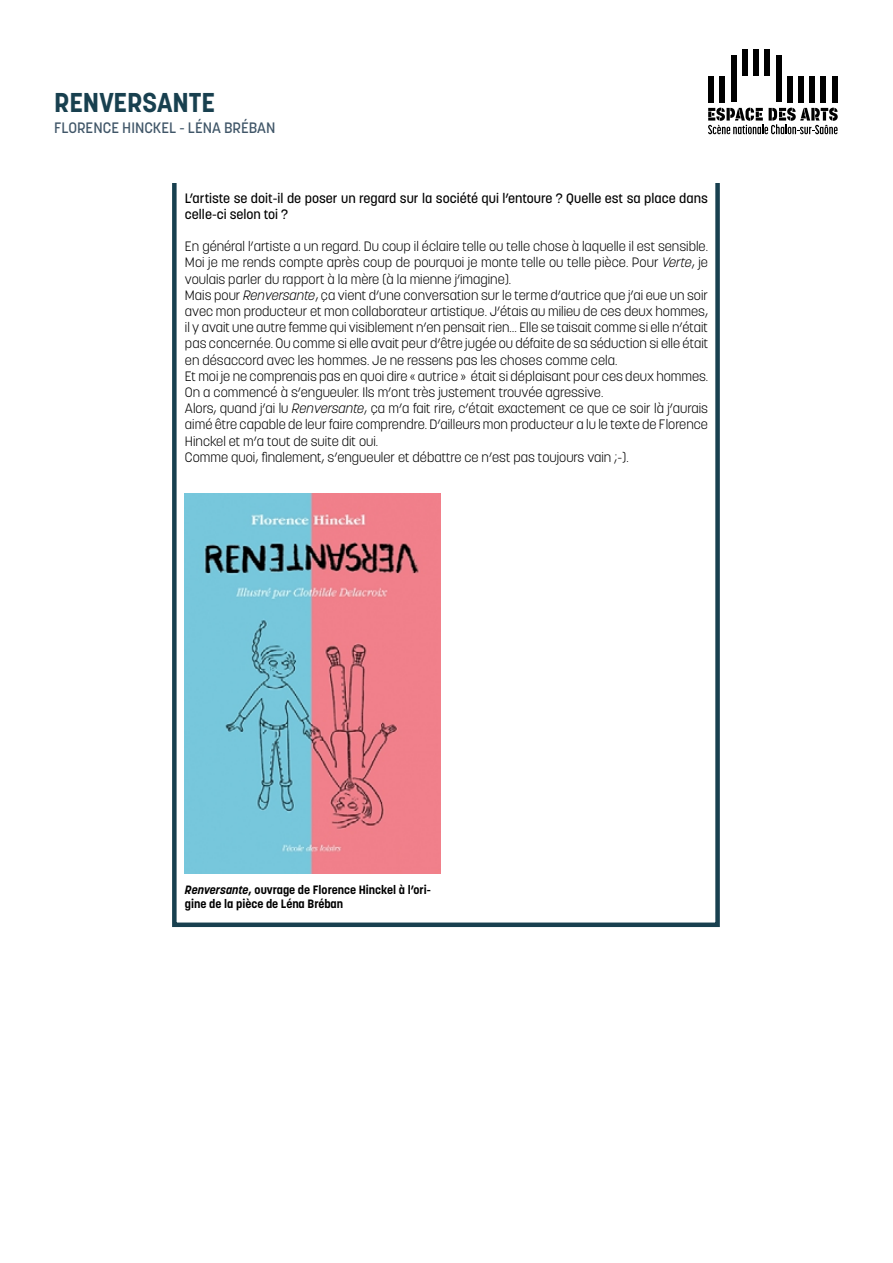
<style>
.page{position:relative;width:893px;height:1263px;background:#fff}
.page>*{position:absolute;margin:0;border:0;box-sizing:border-box;transform-origin:0 0}
.t1{font:700 27px "Korolev";color:#18404f}
.t2{font:500 15px "Korolev";color:#405668}
.t3{font:300 13.5px/16.2px "Korolev";color:#000}
.t4{font:500 13.5px/16.2px "Korolev";color:#000}
.t5{font:700 12px/14.4px "Korolev";color:#000}
.s1{font-style:italic}
</style>
<div class="page">
<div style="left:708px;top:76px;width:6px;height:26px;background:#000"></div>
<div style="left:719px;top:76px;width:6px;height:26px;background:#000"></div>
<div style="left:832px;top:76px;width:5px;height:26px;background:#000"></div>
<div style="left:731px;top:55px;width:5px;height:47px;background:#000"></div>
<div style="left:742px;top:50px;width:6px;height:26px;background:#000"></div>
<div style="left:753px;top:50px;width:6px;height:26px;background:#000"></div>
<div style="left:764px;top:50px;width:6px;height:26px;background:#000"></div>
<div style="left:776px;top:55px;width:5px;height:47px;background:#000"></div>
<div style="left:787px;top:76px;width:5px;height:26px;background:#000"></div>
<div style="left:798px;top:76px;width:6px;height:26px;background:#000"></div>
<div style="left:809px;top:76px;width:6px;height:26px;background:#000"></div>
<div style="left:821px;top:76px;width:5px;height:26px;background:#000"></div>
<svg style="left:708px;top:108px;width:130px;height:26px"></svg>
<img style="left:185px;top:493px;width:255px;height:380px">
<div style="left:172px;top:171px;width:548px;height:756px;border:4px solid #18404f"></div>
<div style="left:156px;top:137px;width:568px;height:46px;background:#fff"></div>
<h1 class="t1" style="left:54px;top:86px;width:162px">RENVERSANTE</h1>
<p class="t2" style="left:54px;top:118px;width:223px">FLORENCE HINCKEL - LÉNA BRÉBAN</p>
<p class="t4" style="left:185px;top:190px;width:524px">L’artiste se doit-il de poser un regard sur la société qui l’entoure ? Quelle est sa place dans celle-ci selon toi ?</p>
<p class="t3" style="left:185px;top:238px;width:525px">En général l’artiste a un regard. Du coup il éclaire telle ou telle chose à laquelle il est sensible.<br>Moi je me rends compte après coup de pourquoi je monte telle ou telle pièce. Pour <span class="s1">Verte</span>, je voulais parler du rapport à la mère (à la mienne j’imagine).<br>Mais pour <span class="s1">Renversante</span>, ça vient d’une conversation sur le terme d’autrice que j’ai eue un soir avec mon producteur et mon collaborateur artistique. J’étais au milieu de ces deux hommes, il y avait une autre femme qui visiblement n’en pensait rien… Elle se taisait comme si elle n’était pas concernée. Ou comme si elle avait peur d’être jugée ou défaite de sa séduction si elle était en désaccord avec les hommes. Je ne ressens pas les choses comme cela.<br>Et moi je ne comprenais pas en quoi dire « autrice » était si déplaisant pour ces deux hommes.<br>On a commencé à s’engueuler. Ils m’ont très justement trouvée agressive.<br>Alors, quand j’ai lu <span class="s1">Renversante</span>, ça m’a fait rire, c’était exactement ce que ce soir là j’aurais aimé être capable de leur faire comprendre. D’ailleurs mon producteur a lu le texte de Florence Hinckel et m’a tout de suite dit oui.<br>Comme quoi, finalement, s’engueuler et débattre ce n’est pas toujours vain ;-).</p>
<p class="t5" style="left:185px;top:882px;width:247px"><span class="s1">Renversante</span>, ouvrage de Florence Hinckel à l’ori&shy;gine de la pièce de Léna Bréban</p>
</div>
